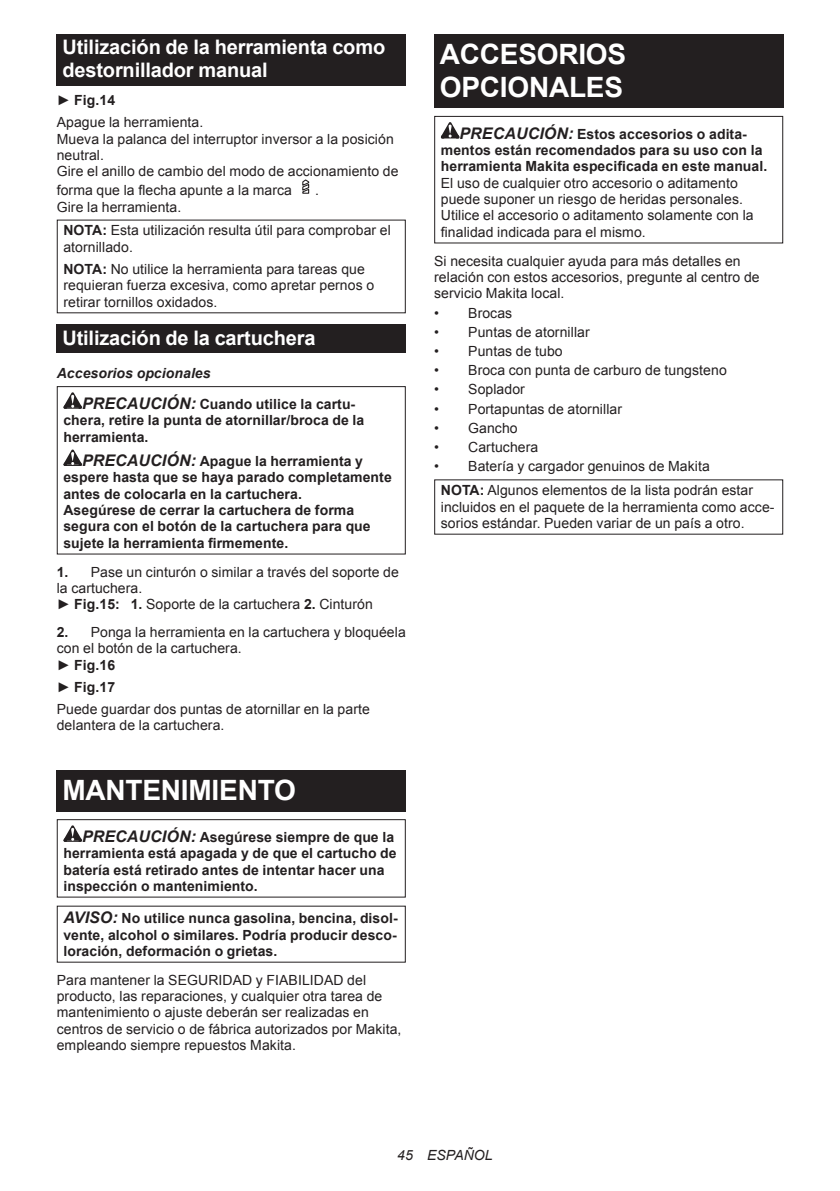
<style>
.page{position:relative;width:840px;height:1191px;background:#fff}
.page>*{position:absolute;margin:0;border:0;box-sizing:border-box;transform-origin:0 0}
.t1{font:700 28px/32.8px "Arial";letter-spacing:-.01em;color:#fff}
.t2{font:700 20px/23.4px "Arial";letter-spacing:-.01em;color:#fff}
.t3{font:14px/16.4px "Arial";letter-spacing:.005em;color:#231f20}
.t4{font:700 14px/16.4px "Arial";letter-spacing:.005em;color:#231f20}
.t5{font:italic 14px "Arial";letter-spacing:.005em;color:#231f20}
.s1{font-weight:700}
.s2{font-style:italic}
.s3{font-style:italic;font-size:16px}
</style>
<div class="page">
<div style="left:57px;top:34px;width:348px;height:52px;background:#231f20"></div>
<svg style="left:302px;top:179px;width:8px;height:15px"></svg>
<div style="left:57px;top:325px;width:348px;height:28px;background:#231f20"></div>
<svg style="left:63px;top:392px;width:19px;height:17px"></svg>
<svg style="left:63px;top:449px;width:19px;height:17px"></svg>
<div style="left:57px;top:386px;width:348px;height:168px;border:1px solid #231f20"></div>
<div style="left:57px;top:770px;width:348px;height:41px;background:#231f20"></div>
<svg style="left:63px;top:825px;width:19px;height:16px"></svg>
<div style="left:57px;top:819px;width:348px;height:78px;border:1px solid #231f20"></div>
<div style="left:434px;top:34px;width:348px;height:74px;background:#231f20"></div>
<svg style="left:440px;top:122px;width:19px;height:16px"></svg>
<div style="left:434px;top:116px;width:348px;height:127px;border:1px solid #231f20"></div>
<h2 class="t2" style="left:62px;top:36px;width:324px">Utilización de la herramienta como destornillador manual</h2>
<p class="t3" style="left:57px;top:89px;width:148px;line-height:22px">► <span class="s1">Fig.14<br></span>Apague la herramienta.</p>
<p class="t3" style="left:57px;top:131px;width:343px">Mueva la palanca del interruptor inversor a la posición neutral.<br>Gire el anillo de cambio del modo de accionamiento de</p>
<p class="t3" style="left:57px;top:182px;width:237px">forma que la flecha apunte a la marca</p>
<p class="t3" style="left:315px;top:182px;width:5px">.</p>
<p class="t3" style="left:63px;top:195px;width:329px;line-height:23.8px;text-indent:-7px">Gire la herramienta.<br><span class="s1">NOTA:</span> Esta utilización resulta útil para comprobar el</p>
<p class="t3" style="left:63px;top:236px;width:303px;line-height:22px">atornillado.<br><span class="s1">NOTA:</span> No utilice la herramienta para tareas que</p>
<p class="t3" style="left:63px;top:277px;width:312px">requieran fuerza excesiva, como apretar pernos o retirar tornillos oxidados.</p>
<h2 class="t2" style="left:62px;top:326px;width:254px">Utilización de la cartuchera</h2>
<p class="t4" style="left:82px;top:358px;width:274px;line-height:30.6px;text-indent:-25px"><span class="s2">Accesorios opcionales<br></span><span class="s3">PRECAUCIÓN:</span> Cuando utilice la cartu-</p>
<p class="t4" style="left:63px;top:412px;width:302px">chera, retire la punta de atornillar/broca de la herramienta.</p>
<p class="t4" style="left:63px;top:453px;width:330px;text-indent:19px"><span class="s3">PRECAUCIÓN:</span> Apague la herramienta y espere hasta que se haya parado completamente antes de colocarla en la cartuchera.<br>Asegúrese de cerrar la cartuchera de forma segura con el botón de la cartuchera para que sujete la herramienta firmemente.</p>
<p class="t3" style="left:57px;top:563px;width:343px"><span class="s1">1.</span> Pase un cinturón o similar a través del soporte de la cartuchera.<br>► <span class="s1">Fig.15: 1.</span> Soporte de la cartuchera <span class="s1">2.</span> Cinturón</p>
<p class="t3" style="left:57px;top:624px;width:350px"><span class="s1">2.</span> Ponga la herramienta en la cartuchera y bloquéela con el botón de la cartuchera.<br>► <span class="s1">Fig.16</span></p>
<p class="t3" style="left:57px;top:676px;width:314px;line-height:22px">► <span class="s1">Fig.17<br></span>Puede guardar dos puntas de atornillar en la parte</p>
<p class="t3" style="left:57px;top:717px;width:169px">delantera de la cartuchera.</p>
<h1 class="t1" style="left:62px;top:774px;width:235px">MANTENIMIENTO</h1>
<p class="t4" style="left:63px;top:829px;width:334px;text-indent:19px"><span class="s3">PRECAUCIÓN:</span> Asegúrese siempre de que la herramienta está apagada y de que el cartucho de batería está retirado antes de intentar hacer una inspección o mantenimiento.</p>
<p class="t4" style="left:63px;top:910px;width:335px;text-align:justify"><span class="s3">AVISO:</span> No utilice nunca gasolina, bencina, disol&shy;vente, alcohol o similares. Podría producir desco&shy;loración, deformación o grietas.</p>
<p class="t3" style="left:57px;top:971px;width:346px">Para mantener la SEGURIDAD y FIABILIDAD del producto, las reparaciones, y cualquier otra tarea de mantenimiento o ajuste deberán ser realizadas en centros de servicio o de fábrica autorizados por Makita, empleando siempre repuestos Makita.</p>
<h1 class="t1" style="left:439px;top:38px;width:188px">ACCESORIOS<br>OPCIONALES</h1>
<p class="t4" style="left:440px;top:126px;width:328px;text-align:center"><span class="s3">PRECAUCIÓN:</span> Estos accesorios o adita&shy;mentos están recomendados para su uso con la herramienta Makita especificada en este manual.</p>
<p class="t3" style="left:440px;top:175px;width:314px">El uso de cualquier otro accesorio o aditamento puede suponer un riesgo de heridas personales.<br>Utilice el accesorio o aditamento solamente con la finalidad indicada para el mismo.</p>
<p class="t3" style="left:434px;top:252px;width:327px">Si necesita cualquier ayuda para más detalles en relación con estos accesorios, pregunte al centro de servicio Makita local.</p>
<p class="t3" style="left:434px;top:304px;width:80px">• Brocas</p>
<p class="t3" style="left:434px;top:324px;width:157px">• Puntas de atornillar</p>
<p class="t3" style="left:434px;top:343px;width:130px">• Puntas de tubo</p>
<p class="t3" style="left:434px;top:362px;width:294px">• Broca con punta de carburo de tungsteno</p>
<p class="t3" style="left:434px;top:381px;width:92px">• Soplador</p>
<p class="t3" style="left:434px;top:400px;width:189px">• Portapuntas de atornillar</p>
<p class="t3" style="left:434px;top:420px;width:85px">• Gancho</p>
<p class="t3" style="left:434px;top:439px;width:106px">• Cartuchera</p>
<p class="t3" style="left:440px;top:454px;width:313px;line-height:23.8px;text-indent:-7px">• Batería y cargador genuinos de Makita<br><span class="s1">NOTA:</span> Algunos elementos de la lista podrán estar</p>
<p class="t3" style="left:440px;top:498px;width:335px">incluidos en el paquete de la herramienta como acce&shy;sorios estándar. Pueden variar de un país a otro.</p>
<p class="t5" style="left:397px;top:1146px;width:97px">45 ESPAÑOL</p>
</div>
